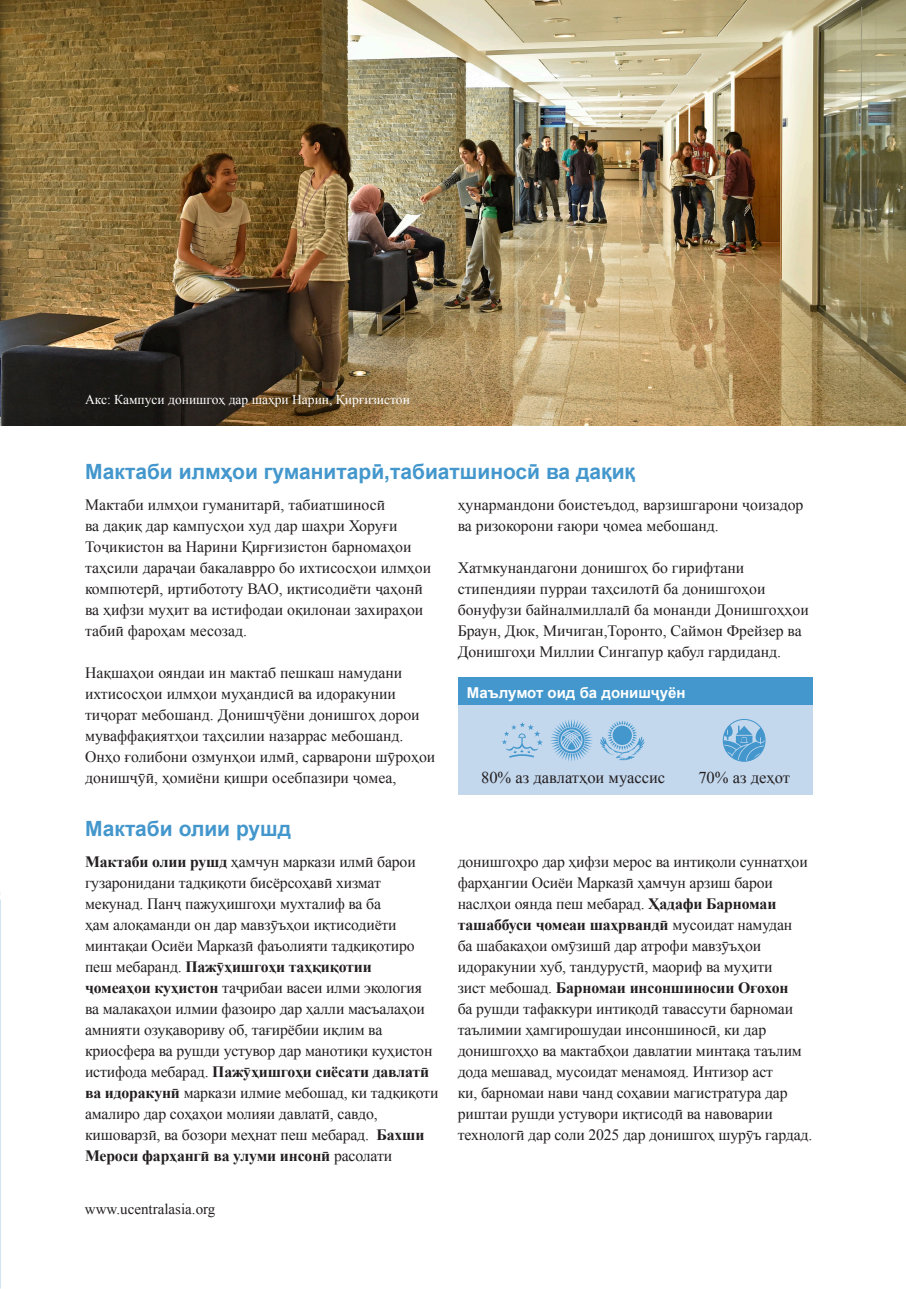
<style>
.page{position:relative;width:906px;height:1289px;background:#fff}
.page>*{position:absolute;margin:0;border:0;box-sizing:border-box;transform-origin:0 0}
.Sub_title{font:700 21px "Arial";color:#4397cc}
.Body{font:700 21px "Arial";color:#4397cc}
.Body-2{font:16.5px "Times New Roman";color:#231f20}
.Body-3{font:15.75px/21px "Times New Roman";letter-spacing:-.01em;color:#231f20}
.Sub_title-2{font:700 15px "Arial";color:#fff}
.t1{font:15px "Times New Roman";color:#231f20}
.Body-4{font:13.5px "Times New Roman";color:#fff}
.s1{font-weight:700}
</style>
<div class="page">
<img style="left:0;top:0;width:906px;height:425px">
<div style="left:458px;top:677px;width:354px;height:28px;background:#4397cc"></div>
<div style="left:458px;top:705px;width:354px;height:90px;background:#c3d7ed"></div>
<svg style="left:723px;top:722px;width:42px;height:39px"></svg>
<div style="left:723px;top:719px;width:42px;height:42px;border:1px solid #4397cc;border-radius:50%"></div>
<svg style="left:502px;top:722px;width:41px;height:35px"></svg>
<svg style="left:600px;top:720px;width:44px;height:40px"></svg>
<svg style="left:550px;top:719px;width:43px;height:42px"></svg>
<p class="Body-4" style="left:85px;top:391px;width:326px">Aкс: Кампуси донишгоҳ дар шаҳри Нарин, Қирғизистон</p>
<p class="Sub_title" style="left:85px;top:457px;width:551px">Мактаби илмҳои гуманитарӣ,табиатшиносӣ ва дақиқ</p>
<p class="Body-3" style="left:85px;top:493px;width:347px">Мактаби илмҳои гуманитарӣ, табиатшиносӣ<br>ва дақиқ дар кампусҳои худ дар шаҳри Хоруғи Тоҷикистон ва Нарини Қирғизистон барномаҳои таҳсили дараҷаи бакалаврро бо ихтисосҳои илмҳои компютерӣ, иртибототу ВАО, иқтисодиёти ҷаҳонӣ ва ҳифзи муҳит ва истифодаи оқилонаи захираҳои табиӣ фароҳам месозад.</p>
<p class="Body-3" style="left:85px;top:661px;width:352px">Нақшаҳои ояндаи ин мактаб пешкаш намудани ихтисосҳои илмҳои муҳандисӣ ва идоракунии тиҷорат мебошанд. Донишҷӯёни донишгоҳ дорои муваффақиятҳои таҳсилии назаррас мебошанд.<br>Онҳо ғолибони озмунҳои илмӣ, сарварони шӯроҳои донишҷӯӣ, ҳомиёни қишри осебпазири ҷомеа,</p>
<p class="Body" style="left:85px;top:814px;width:207px">Мактаби олии рушд</p>
<p class="Body-3" style="left:458px;top:493px;width:347px">ҳунармандони боистеъдод, варзишгарони ҷоизадор ва ризокорони ғаюри ҷомеа мебошанд.</p>
<p class="Body-3" style="left:458px;top:556px;width:353px">Хатмкунандагони донишгоҳ бо гирифтани стипендияи пурраи таҳсилотӣ ба донишгоҳои бонуфузи байналмиллалӣ ба монанди Донишгоҳҳои Браун, Дюк, Мичиган,Торонто, Саймон Фрейзер ва Донишгоҳи Миллии Сингапур қабул гардиданд.</p>
<p class="Sub_title-2" style="left:467px;top:683px;width:220px">Маълумот оид ба донишҷуён</p>
<p class="Body-2" style="left:481px;top:766px;width:186px">80% аз давлатҳои муассис</p>
<p class="Body-2" style="left:698px;top:766px;width:93px">70% аз деҳот</p>
<p class="Body-3" style="left:85px;top:850px;width:355px"><span class="s1">Мактаби олии рушд</span> ҳамчун маркази илмӣ барои гузаронидани тадқиқоти бисёрсоҳавӣ хизмат мекунад. Панҷ пажуҳишгоҳи мухталиф ва ба<br>ҳам алоқаманди он дар мавзӯъҳои иқтисодиёти минтақаи Осиёи Марказӣ фаъолияти тадқиқотиро пеш мебаранд. <span class="s1">Пажӯҳишгоҳи таҳқиқотии ҷомеаҳои куҳистон</span> таҷрибаи васеи илми экология ва малакаҳои илмии фазоиро дар ҳалли масъалаҳои амнияти озуқавориву об, тағирёбии иқлим ва криосфера ва рушди устувор дар манотиқи куҳистон истифода мебарад. <span class="s1">Пажӯҳишгоҳи сиёсати давлатӣ ва идоракунӣ</span> маркази илмие мебошад, ки тадқиқоти амалиро дар соҳаҳои молияи давлатӣ, савдо, кишоварзӣ, ва бозори меҳнат пеш мебарад. <span class="s1">Бахши Мероси фарҳангӣ ва улуми инсонӣ</span> расолати</p>
<p class="Body-3" style="left:458px;top:850px;width:356px">донишгоҳро дар ҳифзи мерос ва интиқоли суннатҳои фарҳангии Осиёи Марказӣ ҳамчун арзиш барои наслҳои оянда пеш мебарад. <span class="s1">Ҳадафи Барномаи ташаббуси ҷомеаи шаҳрвандӣ</span> мусоидат намудан<br>ба шабакаҳои омӯзишӣ дар атрофи мавзӯъҳои идоракунии хуб, тандурустӣ, маориф ва муҳити<br>зист мебошад. <span class="s1">Барномаи инсоншиносии Оғохон<br></span>ба рушди тафаккури интиқодӣ тавассути барномаи таълимии ҳамгирошудаи инсоншиносӣ, ки дар донишгоҳҳо ва мактабҳои давлатии минтақа таълим дода мешавад, мусоидат менамояд. Интизор аст<br>ки, барномаи нави чанд соҳавии магистратура дар риштаи рушди устувори иқтисодӣ ва навоварии технологӣ дар соли 2025 дар донишгоҳ шурӯъ гардад.</p>
<p class="t1" style="left:85px;top:1199px;width:132px">www.ucentralasia.org</p>
</div>
